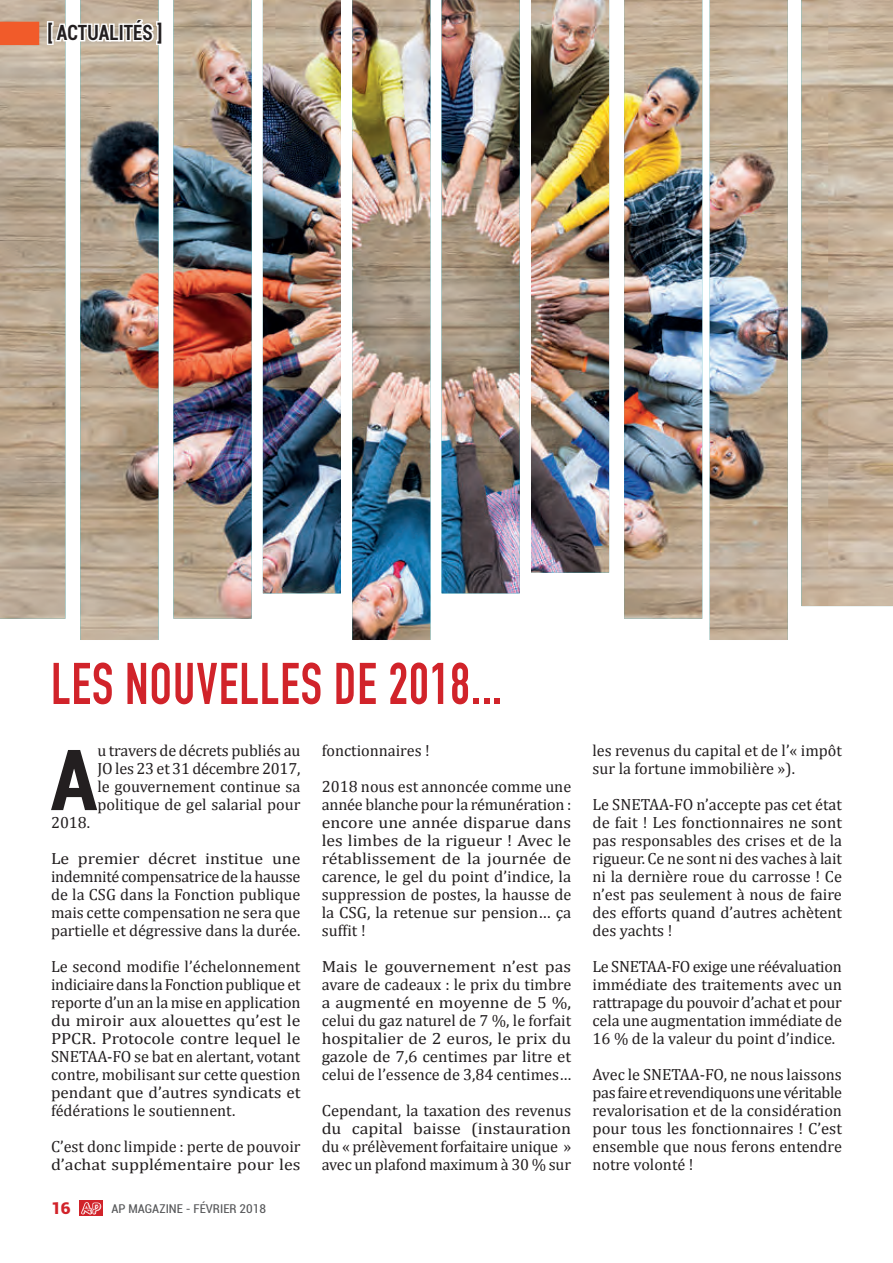
<style>
.page{position:relative;width:893px;height:1263px;background:#fff}
.page>*{position:absolute;margin:0;border:0;box-sizing:border-box;transform-origin:0 0}
.t1{font:700 condensed 84.6px "Roboto";color:#231f20}
.t2{font:700 57.75px "DIN Condensed";letter-spacing:.02em;color:#d1232a;scale:.91 1}
.t3{font:700 condensed 21px "Roboto";letter-spacing:.01em;color:#231f20;scale:.9 1}
.t4{font:16.2px/18px "Cambria";color:#231f20;text-align:justify}
.t5{font:16.2px/18px "Cambria";color:#231f20;text-align:justify;scale:1.1 1}
.t6{font:900 16.2px "Roboto";color:#d1232a;scale:1.06 1}
.t7{font:condensed 12.15px "Roboto";color:#57585a;scale:1.06 1}
</style>
<div class="page">
<img style="left:0;top:0;width:893px;height:640px">
<svg style="left:80px;top:1201px;width:23px;height:15px"></svg>
<svg style="left:81px;top:1202px;width:20px;height:12px"></svg>
<svg style="left:0;top:22px;width:39px;height:23px"></svg>
<svg style="left:45px;top:4px;width:119px;height:42px"></svg>
<p class="t3" style="left:47px;top:18px;width:129px">[ ACTUALITÉS ]</p>
<h2 class="t2" style="left:51px;top:645px;width:497px">LES NOUVELLES DE 2018...</h2>
<h1 class="t1" style="left:50px;top:721px;width:49px">A</h1>
<p class="t4" style="left:97px;top:741px;width:205px">u travers de décrets publiés au JO les 23 et 31 décembre 2017, le gouvernement continue sa politique de gel salarial pour</p>
<p class="t4" style="left:51px;top:813px;width:41px">2018.</p>
<p class="t5" style="left:51px;top:849px;width:228px">Le premier décret institue une indemnité compensatrice de la hausse de la CSG dans la Fonction publique mais cette compensation ne sera que partielle et dégressive dans la durée.</p>
<p class="t4" style="left:51px;top:957px;width:251px">Le second modifie l’échelonnement indiciaire dans la Fonction publique et reporte d’un an la mise en application du miroir aux alouettes qu’est le PPCR. Protocole contre lequel le SNETAA-FO se bat en alertant, votant contre, mobilisant sur cette question pendant que d’autres syndicats et fédérations le soutiennent.</p>
<p class="t4" style="left:51px;top:1137px;width:251px">C’est donc limpide : perte de pouvoir d’achat supplémentaire pour les</p>
<p class="t6" style="left:51px;top:1197px;width:20px">16</p>
<p class="t7" style="left:111px;top:1201px;width:147px">AP MAGAZINE - FÉVRIER 2018</p>
<p class="t4" style="left:322px;top:741px;width:110px">fonctionnaires !</p>
<p class="t4" style="left:322px;top:777px;width:251px">2018 nous est annoncée comme une année blanche pour la rémunération : encore une année disparue dans les limbes de la rigueur ! Avec le rétablissement de la journée de carence, le gel du point d’indice, la suppression de postes, la hausse de la CSG, la retenue sur pension… ça suffit !</p>
<p class="t5" style="left:322px;top:957px;width:228px">Mais le gouvernement n’est pas avare de cadeaux : le prix du timbre a augmenté en moyenne de 5 %, celui du gaz naturel de 7 %, le forfait hospitalier de 2 euros, le prix du gazole de 7,6 centimes par litre et celui de l’essence de 3,84 centimes…</p>
<p class="t4" style="left:322px;top:1101px;width:251px">Cependant, la taxation des revenus du capital baisse (instauration du « prélèvement forfaitaire unique » avec un plafond maximum à 30 % sur</p>
<p class="t4" style="left:592px;top:741px;width:251px">les revenus du capital et de l’« impôt sur la fortune immobilière »).</p>
<p class="t4" style="left:592px;top:795px;width:251px">Le SNETAA-FO n’accepte pas cet état de fait ! Les fonctionnaires ne sont pas responsables des crises et de la rigueur. Ce ne sont ni des vaches à lait ni la dernière roue du carrosse ! Ce n’est pas seulement à nous de faire des efforts quand d’autres achètent des yachts !</p>
<p class="t4" style="left:592px;top:957px;width:251px">Le SNETAA-FO exige une réévaluation immédiate des traitements avec un rattrapage du pouvoir d’achat et pour cela une augmentation immédiate de 16 % de la valeur du point d’indice.</p>
<p class="t4" style="left:592px;top:1065px;width:251px">Avec le SNETAA-FO, ne nous laissons pas faire et revendiquons une véritable revalorisation et de la considération pour tous les fonctionnaires ! C’est ensemble que nous ferons entendre notre volonté !</p>
</div>
